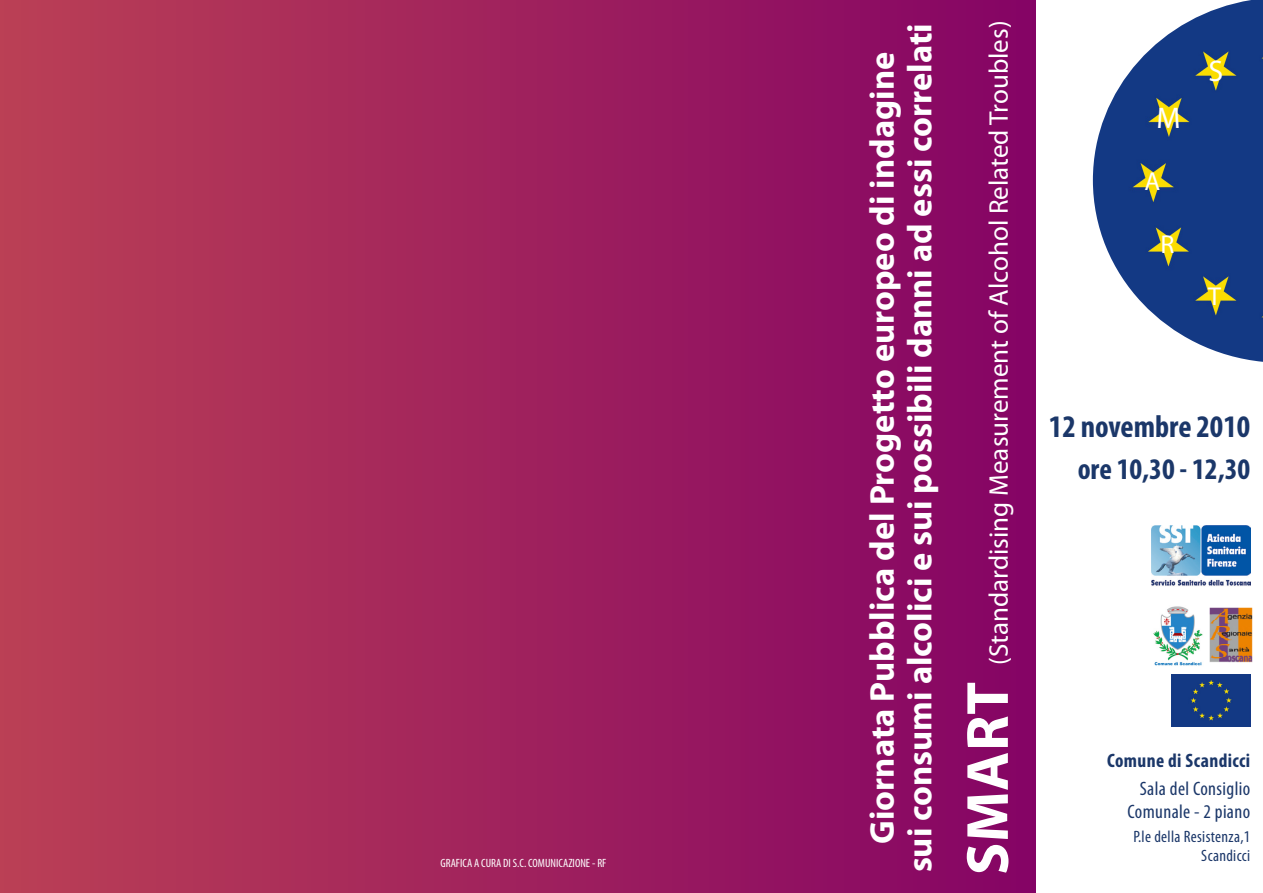
<style>
.page{position:relative;width:1263px;height:893px;background:#fff}
.page>*{position:absolute;margin:0;border:0;box-sizing:border-box;transform-origin:0 0}
.t1{font:700 60px "Myriad Pro";letter-spacing:.01em;color:#fff}
.t2{font:700 34.5px "Myriad Pro";color:#fff}
.t3{font:700 condensed 31.5px "Myriad Pro";color:#1b3769}
.t4{font:700 condensed 30px "Myriad Pro";color:#1b3769}
.t5{font:29.85px "Myriad Pro";color:#fff}
.t6{font:27px "Myriad Pro";color:#fff}
.t7{font:25.95px "Myriad Pro";color:#fff}
.t8{font:condensed 19.5px "Myriad Pro";letter-spacing:.02em;color:#1b3769}
.t9{font:700 condensed 19.5px "Myriad Pro";letter-spacing:.02em;color:#1b3769}
.t10{font:condensed 16.5px "Myriad Pro";letter-spacing:.02em;color:#1b3769}
.t11{font:condensed 12px "Myriad Pro";color:#fff}
</style>
<div class="page">
<img style="left:1093px;top:0;width:170px;height:362px">
<div style="left:0;top:0;width:1035px;height:893px;background:linear-gradient(to right,#bb4055,#840365)"></div>
<img style="left:1151px;top:526px;width:100px;height:60px">
<img style="left:1210px;top:607px;width:42px;height:55px">
<div style="left:1171px;top:674px;width:79px;height:52px;background:#133984"></div>
<img style="left:1153px;top:606px;width:50px;height:60px">
<p class="t11" style="left:440px;top:856px;width:167px">GRAFICA A CURA DI S.C. COMUNICAZIONE - RF</p>
<p class="t2" style="left:897px;top:872px;width:851px;rotate:-90deg">sui consumi alcolici e sui possibili danni ad essi correlati</p>
<p class="t2" style="left:860px;top:844px;width:793px;rotate:-90deg">Giornata Pubblica del Progetto europeo di indagine</p>
<p class="t6" style="left:982px;top:665px;width:646px;rotate:-90deg">(Standardising Measurement of Alcohol Related Troubles)</p>
<p class="t1" style="left:948px;top:875px;width:195px;rotate:-90deg">SMART</p>
<p class="t5" style="left:1156px;top:99px;width:26px">M</p>
<p class="t7" style="left:1144px;top:165px;width:17px">A</p>
<p class="t7" style="left:1160px;top:228px;width:15px">R</p>
<p class="t5" style="left:1208px;top:52px;width:16px">S</p>
<p class="t7" style="left:1208px;top:281px;width:14px">T</p>
<p class="t3" style="left:1049px;top:407px;width:203px">12 novembre 2010</p>
<p class="t4" style="left:1078px;top:450px;width:174px">ore 10,30 - 12,30</p>
<p class="t9" style="left:1107px;top:748px;width:145px">Comune di Scandicci</p>
<p class="t8" style="left:1140px;top:777px;width:112px">Sala del Consiglio</p>
<p class="t8" style="left:1127px;top:799px;width:124px">Comunale - 2 piano</p>
<p class="t10" style="left:1133px;top:826px;width:118px">P.le della Resistenza,1</p>
<p class="t10" style="left:1201px;top:846px;width:50px">Scandicci</p>
</div>
